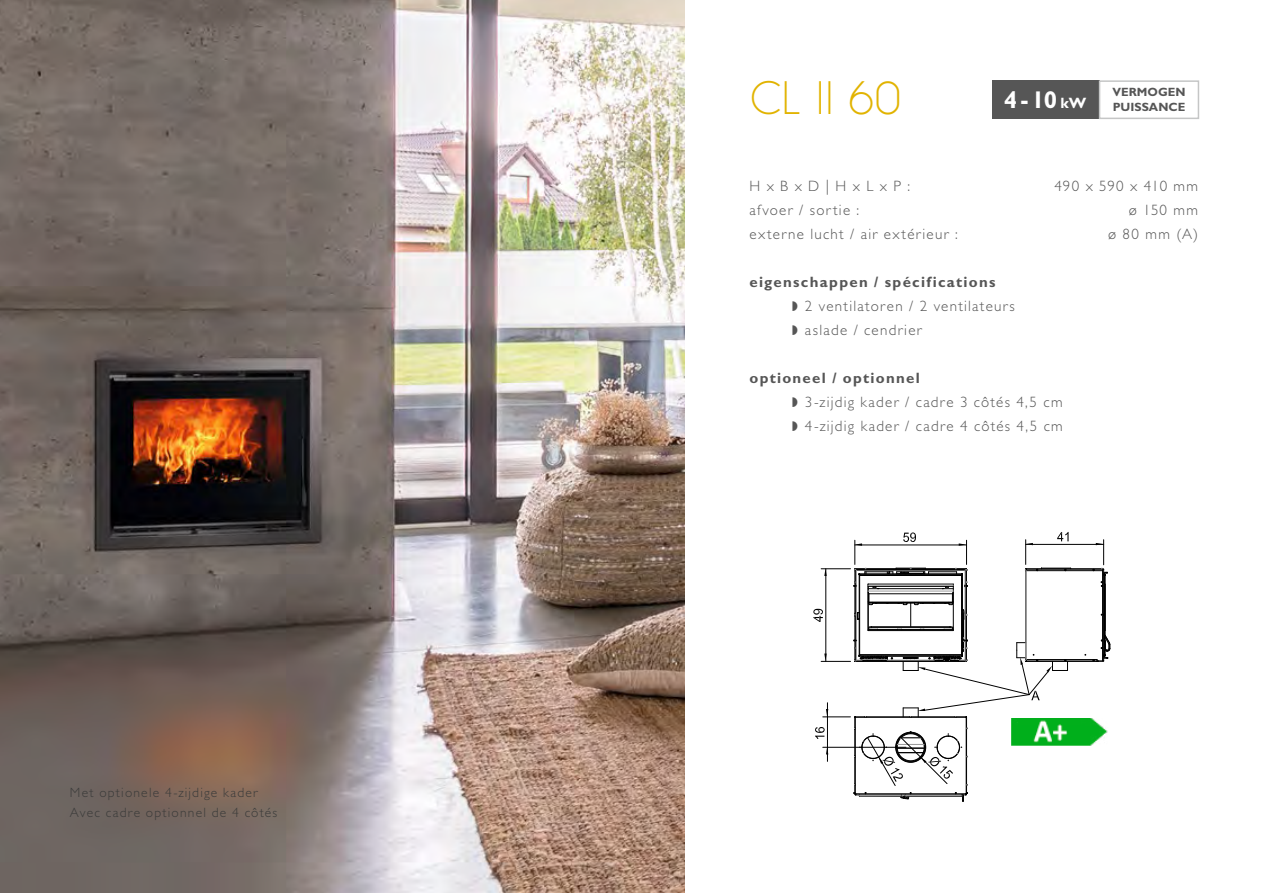
<style>
.page{position:relative;width:1263px;height:893px;background:#fff}
.page>*{position:absolute;margin:0;border:0;box-sizing:border-box;transform-origin:0 0}
.t1{font:42px "Caviar Dreams";color:#e1b300}
.t2{font:700 24.3px "Gill Sans Std";color:#fff}
.t3{font:300 15px/24px "Gill Sans Std";letter-spacing:.085em;color:#565656}
.t4{font:700 15px "Gill Sans Std";letter-spacing:.085em;color:#565656}
.t5{font:300 13.5px/19.5px "Gill Sans Std";letter-spacing:.09em;color:#3b3b3a}
.t6{font:700 12px "Gill Sans Std";color:#565656}
.s1{font-size:15px}
</style>
<div class="page">
<img style="left:0;top:0;width:685px;height:893px">
<img style="left:1011px;top:718px;width:97px;height:28px">
<hr style="left:905px;top:796px;width:57px;height:1px;background:#000">
<hr style="left:859px;top:796px;width:42px;height:1px;background:#000">
<hr style="left:865px;top:793px;width:46px;height:1px;background:#000">
<hr style="left:855px;top:717px;width:1px;height:77px;background:#000">
<hr style="left:911px;top:793px;width:45px;height:1px;background:#000">
<hr style="left:966px;top:717px;width:1px;height:77px;background:#000">
<hr style="left:854px;top:717px;width:1px;height:77px;background:#000">
<svg style="left:955px;top:792px;width:13px;height:10px"></svg>
<svg style="left:854px;top:792px;width:12px;height:5px"></svg>
<svg style="left:901px;top:792px;width:10px;height:7px"></svg>
<hr style="left:905px;top:795px;width:57px;height:1px;background:#9d9d9d">
<hr style="left:859px;top:795px;width:42px;height:1px;background:#9d9d9d">
<svg style="left:854px;top:727px;width:114px;height:59px"></svg>
<hr style="left:823px;top:747px;width:83px;height:1px;background:#000">
<hr style="left:827px;top:717px;width:1px;height:44px;background:#000">
<svg style="left:815px;top:727px;width:10px;height:12px"></svg>
<svg style="left:813px;top:532px;width:298px;height:186px"></svg>
<div style="left:992px;top:80px;width:107px;height:39px;background:#565656"></div>
<div style="left:1099px;top:80px;width:100px;height:39px;border:2px solid #c5c6c6"></div>
<p class="t5" style="left:70px;top:783px;width:209px">Met optionele 4-zijdige kader<br>Avec cadre optionnel de 4 côtés</p>
<h1 class="t1" style="left:749px;top:72px;width:153px">CL II 60</h1>
<h2 class="t2" style="left:1004px;top:85px;width:84px">4-10<span class="s1">kW</span></h2>
<p class="t6" style="left:1112px;top:85px;width:74px">VERMOGEN</p>
<p class="t6" style="left:1113px;top:100px;width:74px">PUISSANCE</p>
<p class="t3" style="left:749px;top:174px;width:162px">H x B x D | H x L x P :</p>
<p class="t3" style="left:1054px;top:174px;width:145px">490 x 590 x 410 mm</p>
<p class="t3" style="left:749px;top:198px;width:111px">afvoer / sortie :</p>
<p class="t3" style="left:1129px;top:198px;width:71px">ø 150 mm</p>
<p class="t3" style="left:749px;top:222px;width:210px">externe lucht / air extérieur :</p>
<p class="t3" style="left:1108px;top:222px;width:92px">ø 80 mm (A)</p>
<p class="t4" style="left:749px;top:273px;width:247px">eigenschappen / spécifications</p>
<p class="t3" style="left:805px;top:294px;width:211px">2 ventilatoren / 2 ventilateurs aslade / cendrier</p>
<p class="t4" style="left:749px;top:369px;width:172px">optioneel / optionnel</p>
<p class="t3" style="left:805px;top:390px;width:259px">3-zijdig kader / cadre 3 côtés 4,5 cm<br>4-zijdig kader / cadre 4 côtés 4,5 cm</p>
</div>
